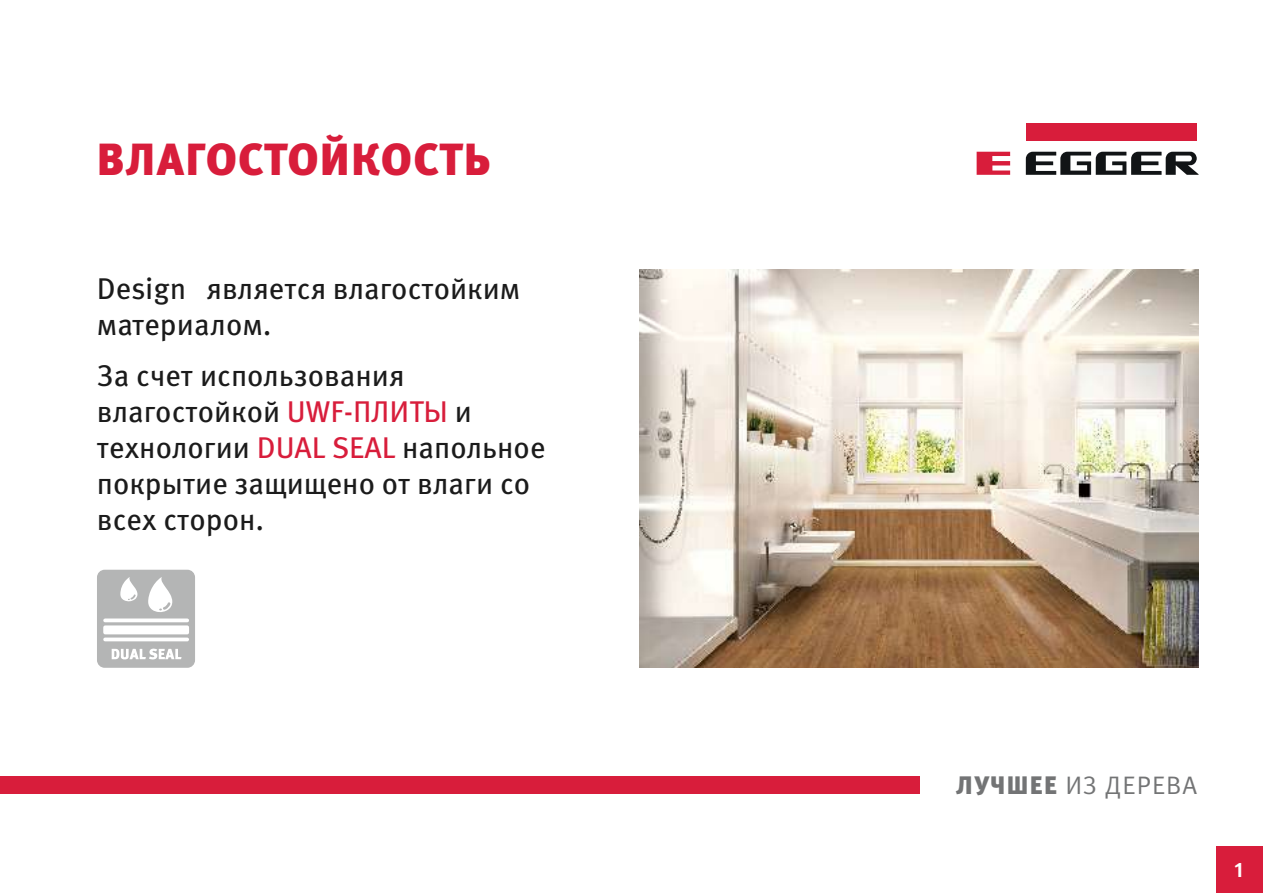
<style>
.page{position:relative;width:1263px;height:893px;background:#fff}
.page>*{position:absolute;margin:0;border:0;box-sizing:border-box;transform-origin:0 0}
.t1{font:900 45px "Meta Pro";letter-spacing:.025em;color:#d81d3b}
.t2{font:30px/36px "Meta Pro";color:#1b1b1b}
.t3{font:25.35px "Meta Pro";letter-spacing:.045em;color:#737475}
.t4{font:700 21px "Meta Pro";color:#fff}
.s1{color:#d81d3b}
.s2{font-weight:900}
</style>
<div class="page">
<div style="left:1026px;top:124px;width:171px;height:17px;background:#d81d3b"></div>
<svg style="left:977px;top:152px;width:33px;height:23px"></svg>
<svg style="left:1026px;top:152px;width:173px;height:23px"></svg>
<div style="left:0;top:777px;width:919px;height:17px;background:#d81d3b"></div>
<img style="left:640px;top:269px;width:559px;height:399px">
<div style="left:97px;top:570px;width:98px;height:98px;background:#b4b5b5;border-radius:8px"></div>
<svg style="left:148px;top:577px;width:24px;height:35px"></svg>
<svg style="left:103px;top:618px;width:86px;height:23px"></svg>
<svg style="left:120px;top:577px;width:17px;height:25px"></svg>
<svg style="left:112px;top:648px;width:70px;height:12px"></svg>
<div style="left:1216px;top:846px;width:47px;height:47px;background:#d81d3b"></div>
<h1 class="t1" style="left:97px;top:131px;width:396px">ВЛАГОСТОЙКОСТЬ</h1>
<p class="t2" style="left:97px;top:271px;width:425px">Design является влагостойким материалом.</p>
<p class="t2" style="left:97px;top:358px;width:450px">За счет использования влагостойкой <span class="s1">UWF-ПЛИТЫ</span> и технологии <span class="s1">DUAL SEAL</span> напольное покрытие защищено от влаги со всех сторон.</p>
<p class="t3" style="left:956px;top:769px;width:243px"><span class="s2">ЛУЧШЕЕ</span> ИЗ ДЕРЕВА</p>
<p class="t4" style="left:1234px;top:857px;width:10px">1</p>
</div>
